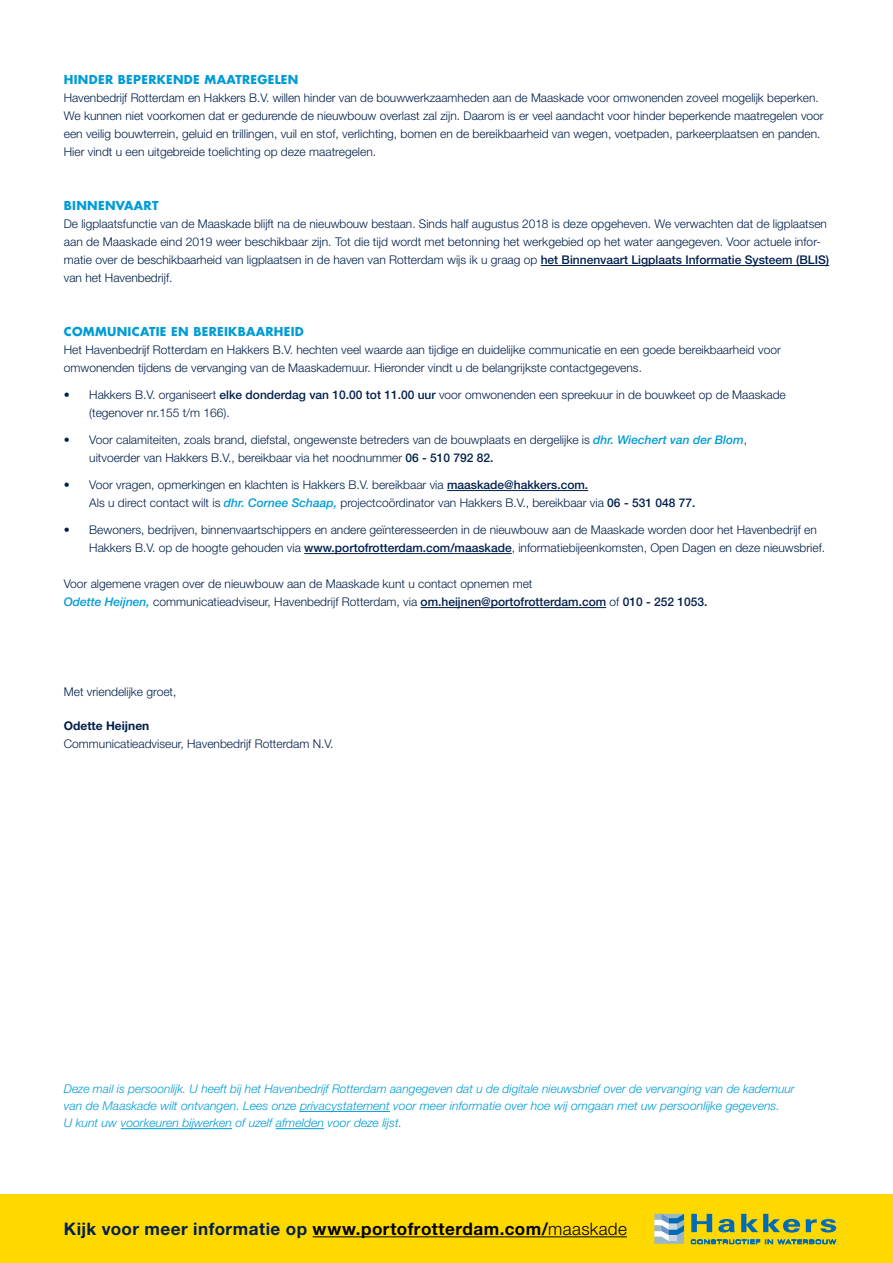
<style>
.page{position:relative;width:893px;height:1263px;background:#fff}
.page>*{position:absolute;margin:0;border:0;box-sizing:border-box;transform-origin:0 0}
.t1{font:700 17.25px "Helvetica Neue LT Std";letter-spacing:.03em;color:#001f4b}
.t2{font:300 12px/18px "Helvetica Neue LT Std";color:#001f4b}
.t3{font:italic 300 12px/17.2px "Helvetica Neue LT Std";color:#009cd6}
.t4{font:700 12px "Futura Std";letter-spacing:.025em;color:#009cd6}
.t5{font:700 12px "Helvetica Neue LT Std";color:#001f4b}
.s1{font-weight:500}
.s2{font-weight:500;font-style:italic;color:#009cd6}
.s3{color:#000}
.s4{font-weight:300;color:#000}
</style>
<div class="page">
<div style="left:0;top:1195px;width:893px;height:68px;background:#ffd800"></div>
<hr style="left:313px;top:1236px;width:314px;height:1px;background:#000">
<svg style="left:691px;top:1214px;width:21px;height:18px"></svg>
<svg style="left:718px;top:1219px;width:17px;height:13px"></svg>
<svg style="left:741px;top:1214px;width:95px;height:18px"></svg>
<svg style="left:691px;top:1239px;width:145px;height:5px"></svg>
<div style="left:654px;top:1214px;width:30px;height:30px;background:#9cb7c4"></div>
<svg style="left:654px;top:1214px;width:30px;height:27px"></svg>
<hr style="left:300px;top:1111px;width:90px;height:1px;background:#009cd6">
<hr style="left:121px;top:1128px;width:111px;height:1px;background:#009cd6">
<hr style="left:276px;top:1128px;width:48px;height:1px;background:#009cd6">
<hr style="left:541px;top:265px;width:288px;height:1px;background:#001f4b">
<hr style="left:447px;top:490px;width:141px;height:1px;background:#001f4b">
<hr style="left:304px;top:553px;width:208px;height:1px;background:#001f4b">
<hr style="left:421px;top:607px;width:185px;height:1px;background:#001f4b">
<p class="t4" style="left:64px;top:72px;width:236px">HINDER BEPERKENDE MAATREGELEN</p>
<p class="t2" style="left:64px;top:89px;width:761px">Havenbedrijf Rotterdam en Hakkers B.V. willen hinder van de bouwwerkzaamheden aan de Maaskade voor omwonenden zoveel mogelijk beperken.<br>We kunnen niet voorkomen dat er gedurende de nieuwbouw overlast zal zijn. Daarom is er veel aandacht voor hinder beperkende maatregelen voor een veilig bouwterrein, geluid en trillingen, vuil en stof, verlichting, bomen en de bereikbaarheid van wegen, voetpaden, parkeerplaatsen en panden.<br>Hier vindt u een uitgebreide toelichting op deze maatregelen.</p>
<p class="t4" style="left:64px;top:198px;width:96px">BINNENVAART</p>
<p class="t2" style="left:64px;top:215px;width:767px">De ligplaatsfunctie van de Maaskade blijft na de nieuwbouw bestaan. Sinds half augustus 2018 is deze opgeheven. We verwachten dat de ligplaatsen aan de Maaskade eind 2019 weer beschikbaar zijn. Tot die tijd wordt met betonning het werkgebied op het water aangegeven. Voor actuele infor&shy;matie over de beschikbaarheid van ligplaatsen in de haven van Rotterdam wijs ik u graag op <span class="s1">het Binnenvaart Ligplaats Informatie Systeem (BLIS) </span>van het Havenbedrijf.</p>
<p class="t4" style="left:64px;top:324px;width:242px">COMMUNICATIE EN BEREIKBAARHEID</p>
<p class="t2" style="left:64px;top:341px;width:718px">Het Havenbedrijf Rotterdam en Hakkers B.V. hechten veel waarde aan tijdige en duidelijke communicatie en een goede bereikbaarheid voor omwonenden tijdens de vervanging van de Maaskademuur. Hieronder vindt u de belangrijkste contactgegevens.</p>
<p class="t2" style="left:89px;top:386px;width:698px;text-indent:-26px">• Hakkers B.V. organiseert <span class="s1">elke donderdag van 10.00 tot 11.00 uur</span> voor omwonenden een spreekuur in de bouwkeet op de Maaskade (tegenover nr.155 t/m 166).</p>
<p class="t2" style="left:89px;top:431px;width:659px;text-indent:-26px">• Voor calamiteiten, zoals brand, diefstal, ongewenste betreders van de bouwplaats en dergelijke is <span class="s2">dhr. Wiechert van der Blom</span>, uitvoerder van Hakkers B.V., bereikbaar via het noodnummer <span class="s1">06 - 510 792 82.</span></p>
<p class="t2" style="left:89px;top:476px;width:608px;text-indent:-26px">• Voor vragen, opmerkingen en klachten is Hakkers B.V. bereikbaar via <span class="s1">maaskade@hakkers.com.<br></span>Als u direct contact wilt is <span class="s2">dhr. Cornee Schaap,</span> projectcoördinator van Hakkers B.V., bereikbaar via <span class="s1">06 - 531 048 77.</span></p>
<p class="t2" style="left:89px;top:521px;width:737px;text-indent:-26px">• Bewoners, bedrijven, binnenvaartschippers en andere geïnteresseerden in de nieuwbouw aan de Maaskade worden door het Havenbedrijf en<br>Hakkers B.V. op de hoogte gehouden via <span class="s1">www.portofrotterdam.com/maaskade</span>, informatiebijeenkomsten, Open Dagen en deze nieuwsbrief.</p>
<p class="t2" style="left:64px;top:575px;width:645px">Voor algemene vragen over de nieuwbouw aan de Maaskade kunt u contact opnemen met<br><span class="s2">Odette Heijnen,</span> communicatieadviseur, Havenbedrijf Rotterdam, via <span class="s1">om.heijnen@portofrotterdam.com</span> of <span class="s1">010 - 252 1053.</span></p>
<p class="t2" style="left:64px;top:682px;width:114px">Met vriendelijke groet,</p>
<p class="t5" style="left:64px;top:718px;width:87px">Odette Heijnen</p>
<p class="t2" style="left:64px;top:735px;width:271px">Communicatieadviseur, Havenbedrijf Rotterdam N.V.</p>
<p class="t3" style="left:64px;top:1080px;width:732px">Deze mail is persoonlijk. U heeft bij het Havenbedrijf Rotterdam aangegeven dat u de digitale nieuwsbrief over de vervanging van de kademuur van de Maaskade wilt ontvangen. Lees onze privacystatement voor meer informatie over hoe wij omgaan met uw persoonlijke gegevens.<br>U kunt uw voorkeuren bijwerken of uzelf afmelden voor deze lijst.</p>
<h1 class="t1" style="left:64px;top:1218px;width:565px">Kijk voor meer informatie op <span class="s3">www.portofrotterdam.com/</span><span class="s4">maaskade</span></h1>
</div>
